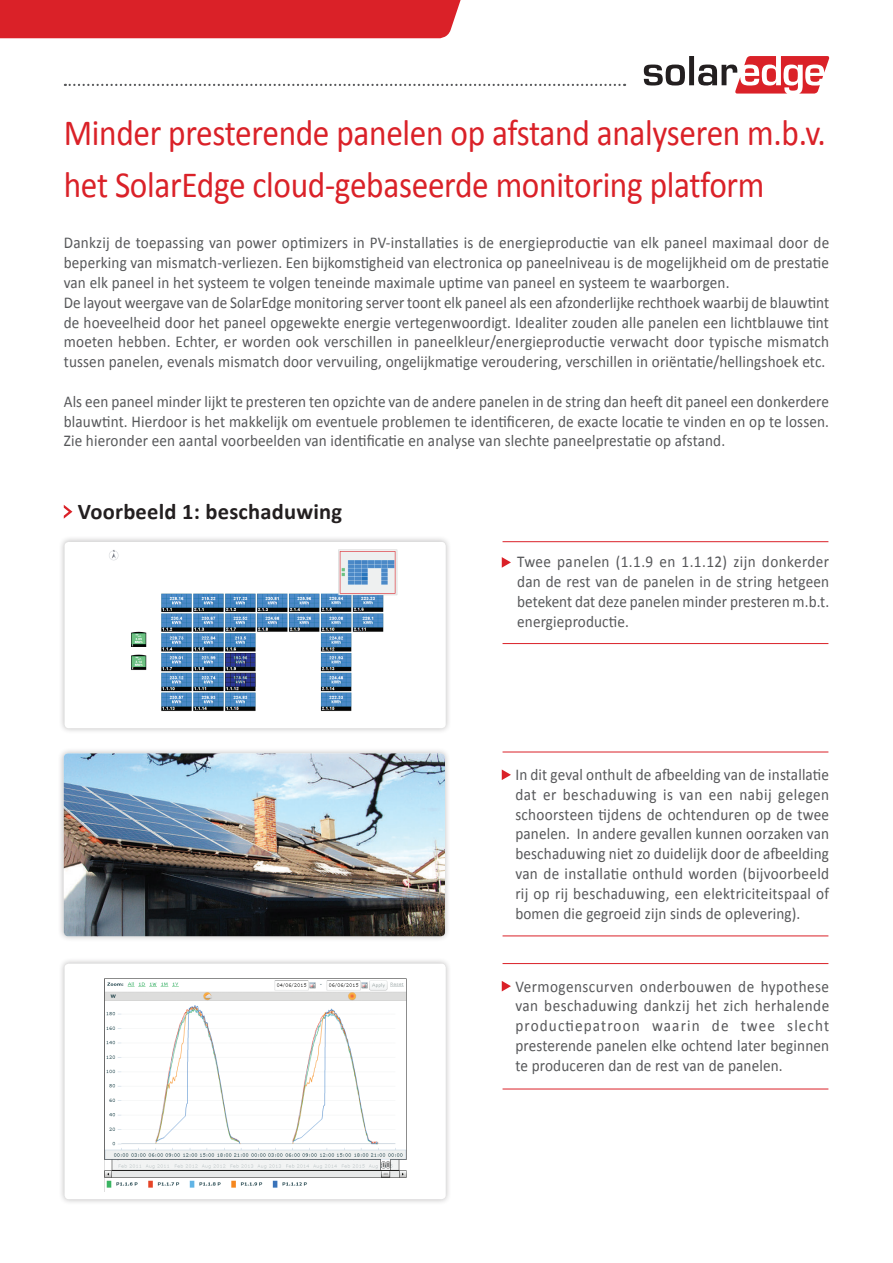
<style>
.page{position:relative;width:893px;height:1263px;background:#fff}
.page>*{position:absolute;margin:0;border:0;box-sizing:border-box;transform-origin:0 0}
.t1{font:37.05px/51.9px "Calibri";letter-spacing:-.01em;color:#da2128;scale:.9 1}
.t2{font:700 22.5px "Calibri";letter-spacing:.01em;color:#231f20}
.t3{font:16.5px/19.8px "Calibri";letter-spacing:.01em;color:#57585a;text-align:justify;scale:.92 1}
.t4{font:16.5px/19.8px "Calibri";letter-spacing:.03em;color:#57585a;text-align:right;scale:.92 1}
</style>
<div class="page">
<svg style="left:644px;top:56px;width:186px;height:38px"></svg>
<div style="left:58px;top:536px;width:394px;height:198px;background:#231f20;opacity:.3"></div>
<div style="left:65px;top:542px;width:381px;height:186px;background:#fff;border-radius:4px"></div>
<div style="left:57px;top:747px;width:394px;height:195px;background:#231f20;opacity:.3"></div>
<img style="left:64px;top:753px;width:381px;height:183px">
<img style="left:109px;top:550px;width:289px;height:161px">
<svg style="left:64px;top:505px;width:8px;height:14px"></svg>
<div style="left:0;top:0;width:461px;height:38px;background:#da2128"></div>
<svg style="left:65px;top:84px;width:560px;height:2px"></svg>
<hr style="left:503px;top:643px;width:325px;height:1px;background:#da2128">
<hr style="left:503px;top:752px;width:325px;height:1px;background:#da2128">
<hr style="left:503px;top:935px;width:325px;height:1px;background:#da2128">
<hr style="left:503px;top:541px;width:325px;height:1px;background:#da2128">
<svg style="left:502px;top:557px;width:9px;height:11px"></svg>
<svg style="left:502px;top:769px;width:9px;height:11px"></svg>
<hr style="left:503px;top:963px;width:325px;height:1px;background:#da2128">
<hr style="left:503px;top:1089px;width:325px;height:1px;background:#da2128">
<svg style="left:502px;top:981px;width:9px;height:10px"></svg>
<div style="left:58px;top:957px;width:394px;height:248px;background:#231f20;opacity:.3"></div>
<div style="left:65px;top:964px;width:381px;height:235px;background:#fff;border-radius:4px"></div>
<img style="left:104px;top:979px;width:303px;height:212px">
<p class="t1" style="left:64px;top:107px;width:848px">Minder presterende panelen op afstand analyseren m .v.b. het SolarEdge cloud-gebaseerde monitoring platform</p>
<p class="t3" style="left:64px;top:233px;width:833px">Dankzij de toepassing van power optimizers in PV-installaties is de energieproductie van elk paneel maximaal door de beperking van mismatch-verliezen. Een bijkomstigheid van electronica op paneelniveau is de mogelijkheid om de prestatie van elk paneel in het systeem te volgen teneinde maximale uptime van paneel en systeem te waarborgen.</p>
<p class="t3" style="left:64px;top:292px;width:833px">De layout weergave van de SolarEdge monitoring server toont elk paneel als een afzonderlijke rechthoek waarbij de blauwtint de hoeveelheid door het paneel opgewekte energie vertegenwoordigt. Idealiter zouden alle panelen een lichtblauwe tint moeten hebben. Echter, er worden ook verschillen in paneelkleur/energieproductie verwacht door typische mismatch tussen panelen, evenals mismatch door vervuiling, ongelijkmatige veroudering, verschillen in oriëntatie/hellingshoek etc.</p>
<p class="t3" style="left:64px;top:391px;width:833px">Als een paneel minder lijkt te presteren ten opzichte van de andere panelen in de string dan heeft dit paneel een donkerdere blauwtint. Hierdoor is het makkelijk om eventuele problemen te identificeren, de exacte locatie te vinden en op te lossen.<br>Zie hieronder een aantal voorbeelden van identificatie en analyse van slechte paneelprestatie op afstand.</p>
<p class="t2" style="left:78px;top:497px;width:266px">Voorbeeld 1: beschaduwing</p>
<p class="t3" style="left:517px;top:552px;width:341px">Twee panelen (1.1.9 en 1.1.12) zijn donkerder dan de rest van de panelen in de string hetgeen betekent dat deze panelen minder presteren m .t.b. energieproductie.</p>
<p class="t3" style="left:515px;top:765px;width:343px">In dit geval onthult de afbeelding van de installatie dat er beschaduwing is van een nabij gelegen schoorsteen tijdens de ochtenduren op de twee panelen. In andere gevallen kunnen oorzaken van beschaduwing niet zo duidelijk door de afbeelding van de installatie onthuld worden (bijvoorbeeld rij op rij beschaduwing, een elektriciteitspaal of bomen die gegroeid zijn sinds de oplevering .(</p>
<p class="t4" style="left:515px;top:976px;width:343px">Vermogenscurven onderbouwen de hypothese van beschaduwing dankzij het zich herhalende slecht</p>
<p class="t3" style="left:515px;top:1016px;width:343px;text-align:left">productiepatroon<br>presterende panelen elke ochtend later beginnen te produceren dan de rest van de panelen.</p>
<p class="t3" style="left:712px;top:1016px;width:20px">de</p>
<p class="t3" style="left:652px;top:1016px;width:53px">waarin</p>
<p class="t3" style="left:741px;top:1016px;width:39px">twee</p>
</div>
